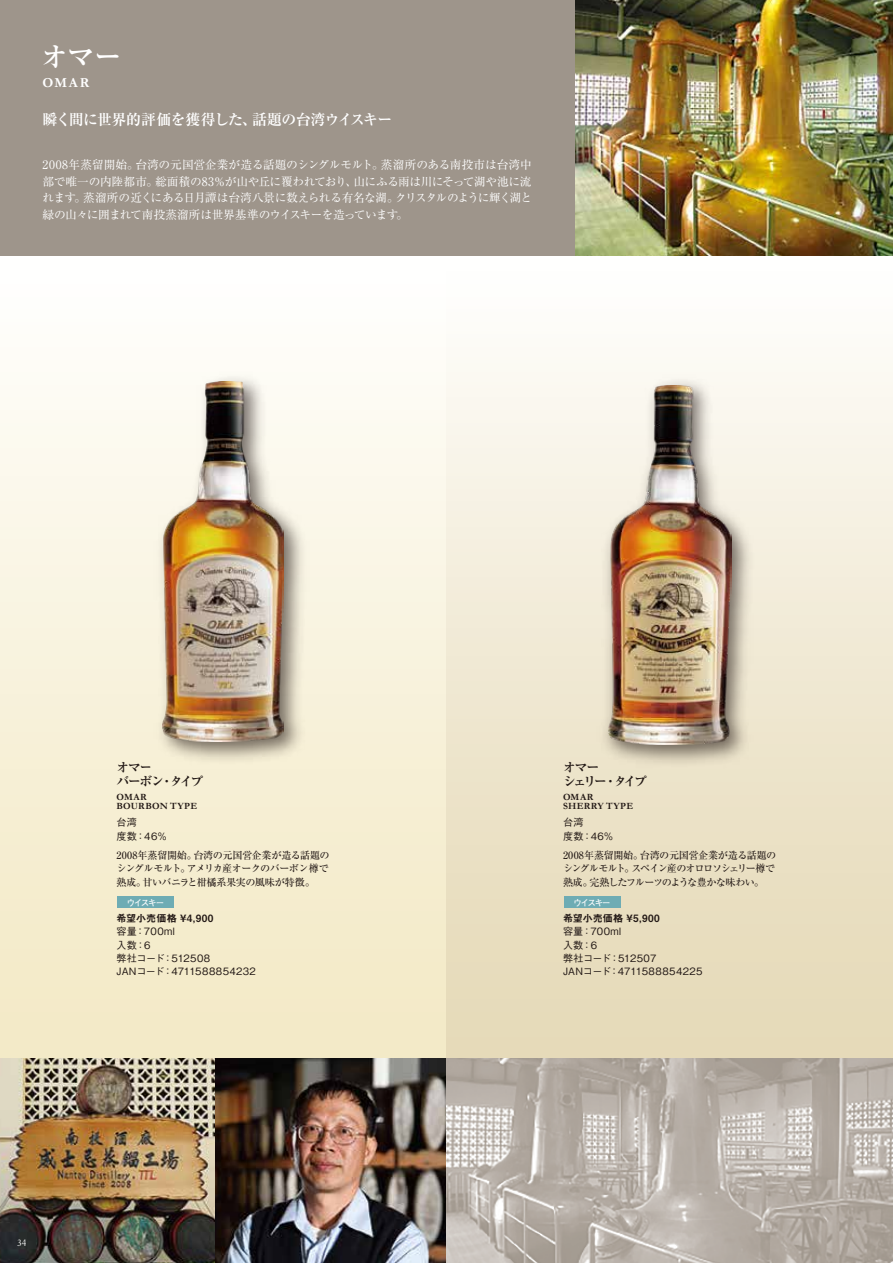
<style>
.page{position:relative;width:893px;height:1263px;background:#fff}
.page>*{position:absolute;margin:0;border:0;box-sizing:border-box;transform-origin:0 0}
.t1{font:700 27.6px "Ryumin Pro";color:#fff}
.t2{font:700 14.85px "Ryumin Pro";letter-spacing:-.04em;color:#fff}
.t3{font:700 13.8px "Garamond";color:#fff}
.t4{font:700 expanded 12.75px/13.8px "Ryumin Pro";letter-spacing:-.165em;color:#221815}
.t5{font:700 expanded 12.75px/13.8px "Ryumin Pro";letter-spacing:-.085em;color:#221815}
.t6{font:11.7px/16.5px "Ryumin Pro";letter-spacing:-.055em;color:#fff;text-align:justify}
.t7{font:500 10.05px/13.4px "Ryumin Pro";letter-spacing:-.075em;color:#221815;text-align:justify}
.t8{font:500 10.05px/13.4px "Gothic BBB Pro";letter-spacing:.02em;color:#221815}
.t9{font:10.05px "Midashi Go Pr 6 MB31";letter-spacing:.005em;color:#221815}
.t10{font:700 9.6px/9.6px "Garamond";letter-spacing:.025em;color:#221815}
.t11{font:9.6px "Ro Garamond";color:#fff}
.t12{font:700 8.55px "Futo Go B101 Pro";letter-spacing:-.145em;color:#fff}
</style>
<div class="page">
<div style="left:0;top:255px;width:446px;height:804px;background:linear-gradient(to bottom,#fffffd,#f2e8c3)"></div>
<div style="left:446px;top:255px;width:447px;height:804px;background:linear-gradient(to bottom,#fffefc,#e4d7b3)"></div>
<img style="left:574px;top:0;width:319px;height:255px">
<div style="left:0;top:0;width:574px;height:255px;background:#9e958b"></div>
<div style="left:564px;top:897px;width:56px;height:11px;background:#6eacb4"></div>
<div style="left:117px;top:897px;width:57px;height:11px;background:#6eacb4"></div>
<img style="left:149px;top:368px;width:163px;height:401px">
<img style="left:163px;top:382px;width:121px;height:360px">
<img style="left:593px;top:371px;width:166px;height:401px">
<img style="left:608px;top:385px;width:123px;height:359px">
<img style="left:0;top:1059px;width:893px;height:204px">
<h1 class="t1" style="left:41px;top:35px;width:83px">オマー</h1>
<p class="t3" style="left:43px;top:74px;width:48px">OMAR</p>
<p class="t2" style="left:43px;top:108px;width:351px">瞬く間に世界的評価を獲得した、話題の台湾ウイスキー</p>
<p class="t6" style="left:43px;top:156px;width:491px">2008年蒸留開始。台湾の元国営企業が造る話題のシングルモルト。蒸溜所のある南投市は台湾中部で唯一の内陸都市。総面積の83％が山や丘に覆われており、山にふる雨は川にそって湖や池に流れます。蒸溜所の近くにある日月譚は台湾八景に数えられる有名な湖。クリスタルのように輝く湖と緑の山々に囲まれて南投蒸溜所は世界基準のウイスキーを造っています。</p>
<p class="t5" style="left:117px;top:759px;width:88px">オマー<br>バーボン・タイプ</p>
<p class="t10" style="left:116px;top:792px;width:82px">OMAR<br>BOURBON TYPE</p>
<p class="t8" style="left:117px;top:814px;width:52px">台湾<br>度数：46%</p>
<p class="t7" style="left:117px;top:848px;width:215px">2008年蒸留開始。台湾の元国営企業が造る話題のシングルモルト。アメリカ産オークのバーボン樽で熟成。甘いバニラと柑橘系果実の風味が特徴。</p>
<p class="t9" style="left:117px;top:910px;width:99px">希望小売価格 ¥4,900</p>
<p class="t8" style="left:117px;top:924px;width:141px">容量：700ml<br>入数：6<br>弊社コード：512508<br>JANコード：4711588854232</p>
<p class="t12" style="left:127px;top:895px;width:39px">ウイスキー</p>
<p class="t11" style="left:17px;top:1237px;width:11px">34</p>
<p class="t4" style="left:563px;top:759px;width:86px">オマー<br>シェリー・タイプ</p>
<p class="t8" style="left:563px;top:814px;width:52px">台湾<br>度数：46%</p>
<p class="t10" style="left:563px;top:792px;width:72px">OMAR<br>SHERRY TYPE</p>
<p class="t7" style="left:563px;top:848px;width:215px">2008年蒸留開始。台湾の元国営企業が造る話題のシングルモルト。スペイン産のオロロソシェリー樽で熟成。完熟したフルーツのような豊かな味わい。</p>
<p class="t9" style="left:563px;top:910px;width:98px">希望小売価格 ¥5,900</p>
<p class="t8" style="left:563px;top:924px;width:141px">容量：700ml<br>入数：6<br>弊社コード：512507<br>JANコード：4711588854225</p>
<p class="t12" style="left:573px;top:895px;width:39px">ウイスキー</p>
</div>
